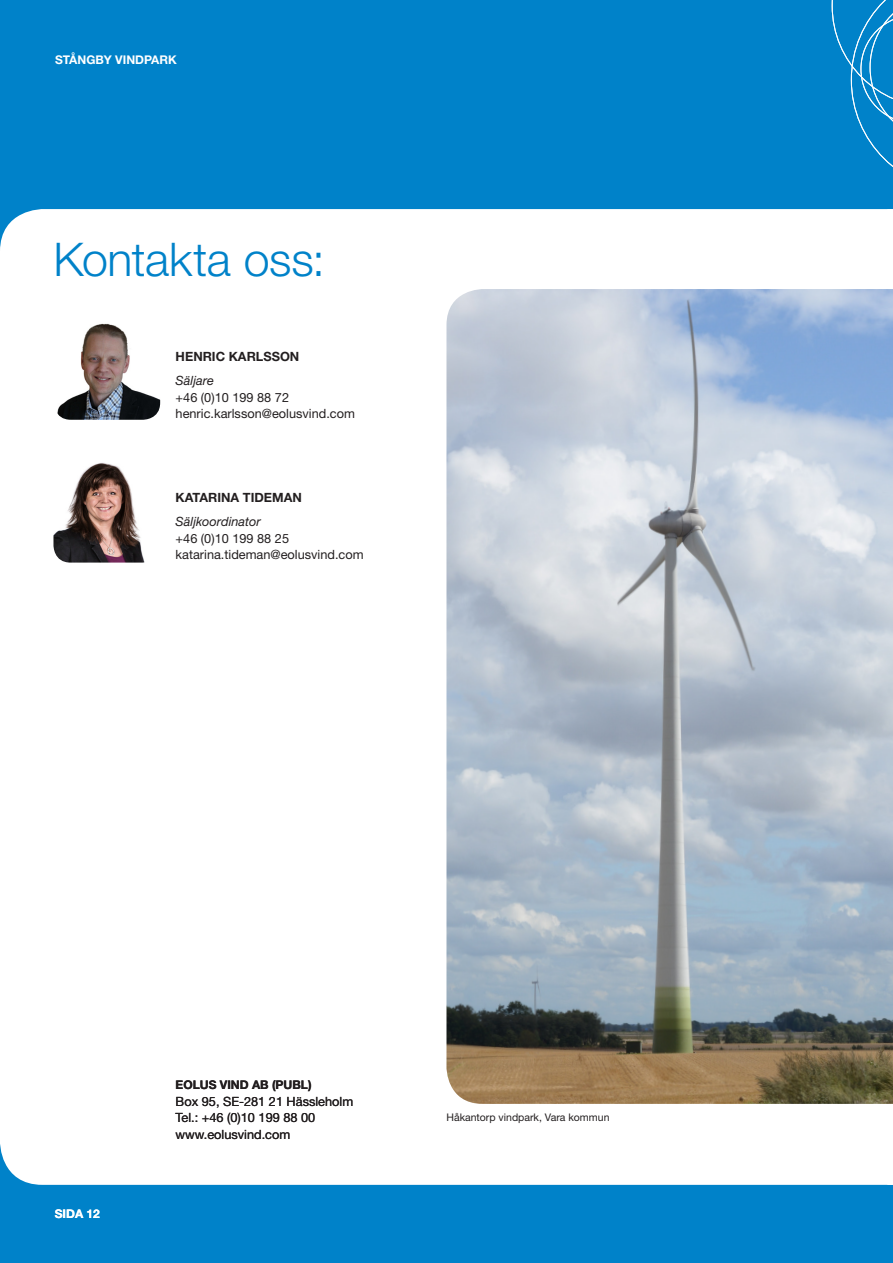
<style>
.page{position:relative;width:893px;height:1263px;background:#0082c9}
.page>*{position:absolute;margin:0;border:0;box-sizing:border-box;transform-origin:0 0}
.Eolus_Rubrik{font:300 46.5px "Helvetica Neue LT Std";letter-spacing:-.01em;color:#0082c9}
.t1{font:12.75px "Helvetica Neue LT Std";color:#231f20}
.Eolus_Mellanrubrik_s{font:700 12.75px "Helvetica Neue LT Std";color:#231f20}
.t2{font:italic 12.75px "Helvetica Neue LT Std";color:#231f20}
.t3{font:700 12px "Helvetica Neue LT Std";color:#fff}
.Eolus_Mellanrubrik_s-2{font:700 12px "Helvetica Neue LT Std";color:#231f20}
.Eolus_bildtext{font:10.5px "Helvetica Neue LT Std";color:#231f20}
</style>
<div class="page">
<div style="left:0;top:209px;width:887px;height:976px;background:#fff"></div>
<svg style="left:887px;top:209px;width:6px;height:976px"></svg>
<img style="left:446px;top:289px;width:447px;height:815px">
<img style="left:54px;top:314px;width:106px;height:106px">
<svg style="left:832px;top:0;width:61px;height:167px"></svg>
<div style="left:53px;top:457px;width:106px;height:106px;background:#fff;border-radius:17px"></div>
<img style="left:53px;top:457px;width:99px;height:106px">
<p class="t3" style="left:55px;top:52px;width:123px">STÅNGBY VINDPARK</p>
<p class="Eolus_Rubrik" style="left:53px;top:231px;width:273px">Kontakta oss:</p>
<p class="Eolus_Mellanrubrik_s" style="left:176px;top:349px;width:125px">HENRIC KARLSSON</p>
<p class="t2" style="left:176px;top:373px;width:40px">Säljare</p>
<p class="t1" style="left:176px;top:389px;width:115px">+46 (0)10 199 88 72</p>
<p class="t1" style="left:176px;top:406px;width:181px">henric.karlsson@eolusvind.com</p>
<p class="Eolus_Mellanrubrik_s" style="left:176px;top:490px;width:128px">KATARINA TIDEMAN</p>
<p class="t2" style="left:176px;top:514px;width:87px">Säljkoordinator</p>
<p class="t1" style="left:176px;top:530px;width:115px">+46 (0)10 199 88 25</p>
<p class="t1" style="left:176px;top:547px;width:190px">katarina.tideman@eolusvind.com</p>
<p class="t3" style="left:55px;top:1207px;width:47px">SIDA 12</p>
<p class="Eolus_Mellanrubrik_s-2" style="left:176px;top:1077px;width:138px">EOLUS VIND AB (PUBL)</p>
<p class="t1" style="left:176px;top:1094px;width:179px">Box 95, SE-281 21 Hässleholm</p>
<p class="t1" style="left:176px;top:1110px;width:141px">Tel.: +46 (0)10 199 88 00</p>
<p class="t1" style="left:176px;top:1127px;width:116px">www.eolusvind.com</p>
<p class="Eolus_bildtext" style="left:446px;top:1111px;width:165px">Håkantorp vindpark, Vara kommun</p>
</div>
